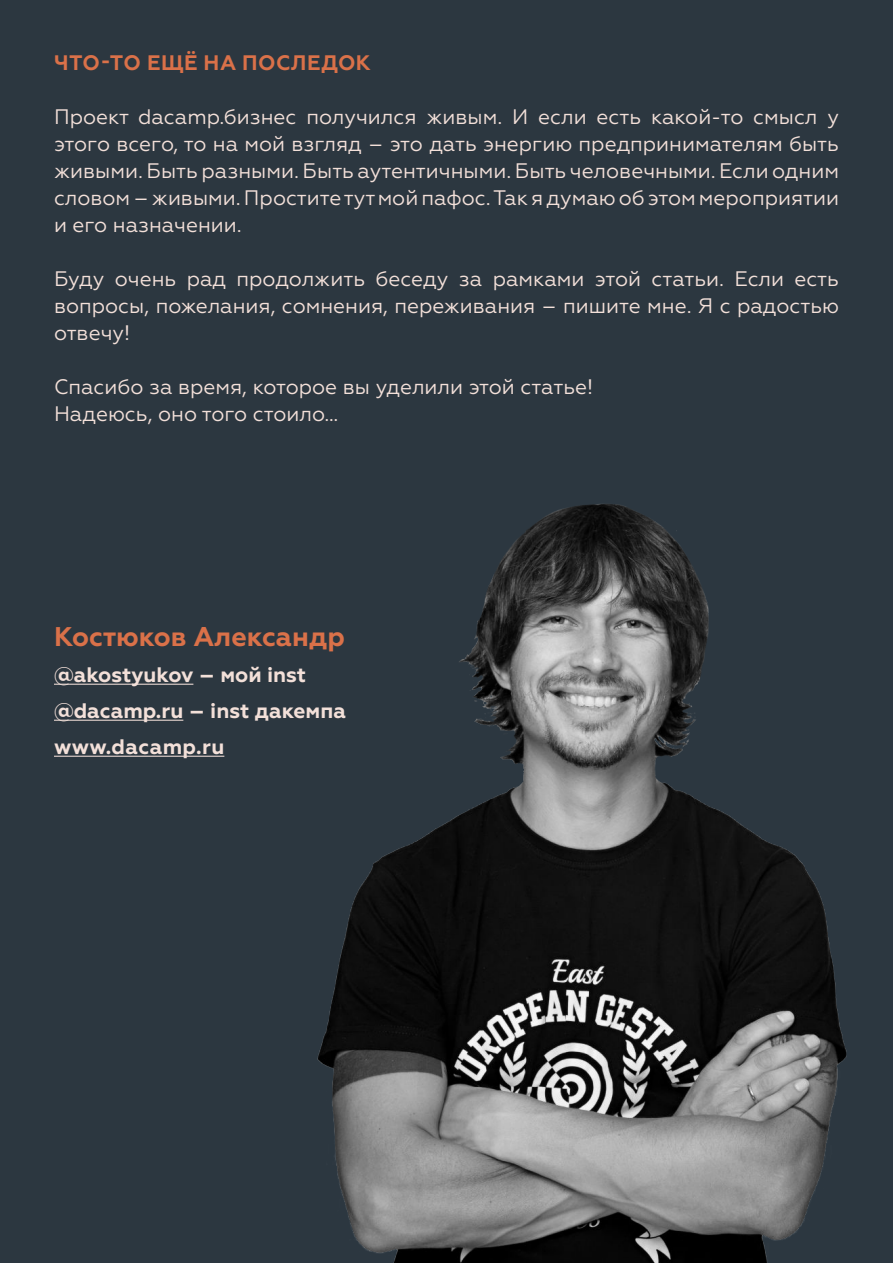
<style>
.page{position:relative;width:893px;height:1263px;background:#2c3740}
.page>*{position:absolute;margin:0;border:0;box-sizing:border-box;transform-origin:0 0}
.Стиль_абзаца_1{font:700 27px "Geometria";color:#da7149}
.Стиль_абзаца_1-2{font:21px/27px "Geometria";color:#f3e0d9;text-align:justify}
.Стиль_абзаца_1-3{font:700 21px "Geometria";color:#f3e0d9}
.Стиль_абзаца_1-4{font:700 21px "Geometria";letter-spacing:.02em;color:#da7149}
.Стиль_абзаца_1-5{font:700 21px "Geometria";letter-spacing:.02em;color:#f3e0d9}
</style>
<div class="page">
<hr style="left:54px;top:684px;width:139px;height:1px;background:#f3e0d9">
<hr style="left:54px;top:720px;width:129px;height:1px;background:#f3e0d9">
<hr style="left:54px;top:756px;width:170px;height:1px;background:#f3e0d9">
<img style="left:317px;top:504px;width:529px;height:759px">
<p class="Стиль_абзаца_1-4" style="left:54px;top:51px;width:318px">ЧТО-ТО ЕЩЁ НА ПОСЛЕДОК</p>
<p class="Стиль_абзаца_1-2" style="left:54px;top:104px;width:786px">Проект dacamp.бизнес получился живым. И если есть какой-то смысл у этого всего, то на мой взгляд – это дать энергию предпринимателям быть живыми. Быть разными. Быть аутентичными. Быть человечными. Если одним</p>
<p class="Стиль_абзаца_1-2" style="left:54px;top:185px;width:786px">словом – живыми. Простите тут мой пафос. Так я думаю об этом мероприятии и его назначении.</p>
<p class="Стиль_абзаца_1-2" style="left:54px;top:266px;width:786px">Буду очень рад продолжить беседу за рамками этой статьи. Если есть вопросы, пожелания, сомнения, переживания – пишите мне. Я с радостью отвечу!</p>
<p class="Стиль_абзаца_1-2" style="left:54px;top:374px;width:541px">Спасибо за время, которое вы уделили этой статье!</p>
<p class="Стиль_абзаца_1-2" style="left:54px;top:401px;width:286px">Надеюсь, оно того стоило…</p>
<p class="Стиль_абзаца_1" style="left:54px;top:621px;width:292px">Костюков Александр</p>
<p class="Стиль_абзаца_1-3" style="left:54px;top:662px;width:254px">@akostyukov – мой inst</p>
<p class="Стиль_абзаца_1-3" style="left:54px;top:698px;width:293px">@dacamp.ru – inst дакемпа</p>
<p class="Стиль_абзаца_1-5" style="left:54px;top:734px;width:172px">www.dacamp.ru</p>
</div>
